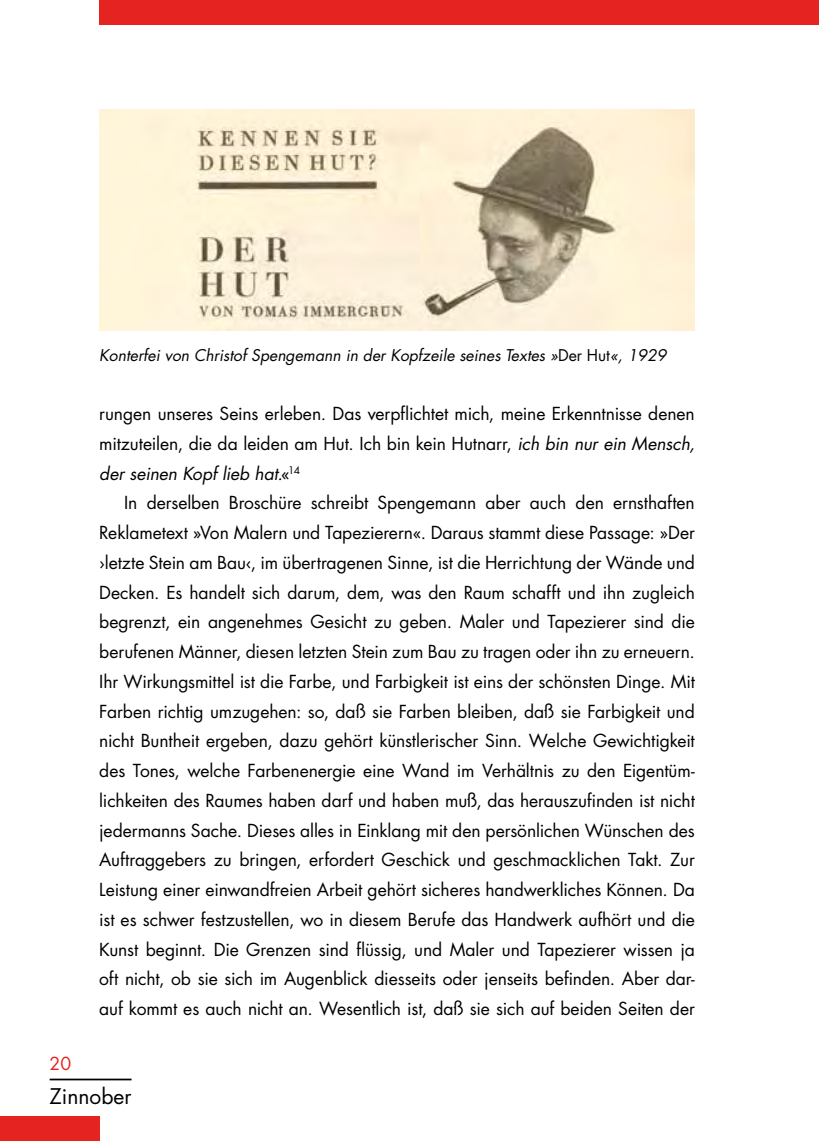
<style>
.page{position:relative;width:819px;height:1141px;background:#fff}
.page>*{position:absolute;margin:0;border:0;box-sizing:border-box;transform-origin:0 0}
.t1{font:21px "Futura";color:#000}
.t2{font:17.5px/29.8px "Futura";letter-spacing:-.005em;color:#000;text-align:justify}
.t3{font:17.5px "Futura";color:#e52321}
.t4{font:italic 15.75px "Futura";color:#000}
.s1{font-style:normal}
.s2{font-style:italic}
</style>
<div class="page">
<div style="left:99px;top:0;width:720px;height:25px;background:#e52321"></div>
<div style="left:0;top:1116px;width:99px;height:25px;background:#e52321"></div>
<hr style="left:50px;top:1079px;width:81px;height:1px;background:#000">
<img style="left:99px;top:109px;width:595px;height:222px">
<p class="t4" style="left:99px;top:344px;width:568px">Konterfei von Christof Spengemann in der Kopfzeile seines Textes »<span class="s1">Der Hut</span>«, 1929</p>
<p class="t2" style="left:99px;top:398px;width:597px">rungen unseres Seins erleben. Das verpflichtet mich, meine Erkenntnisse denen mitzuteilen, die da leiden am Hut. Ich bin kein Hutnarr, <span class="s2">ich bin nur ein Mensch, der seinen Kopf lieb hat.</span>«<sup>14</sup></p>
<p class="t2" style="left:99px;top:488px;width:597px;text-indent:25px">In derselben Broschüre schreibt Spengemann aber auch den ernsthaften Reklametext »Von Malern und Tapezierern«. Daraus stammt diese Passage: »Der ›letzte Stein am Bau‹, im übertragenen Sinne, ist die Herrichtung der Wände und Decken. Es handelt sich darum, dem, was den Raum schafft und ihn zugleich begrenzt, ein angenehmes Gesicht zu geben. Maler und Tapezierer sind die berufenen Männer, diesen letzten Stein zum Bau zu tragen oder ihn zu erneuern.<br>Ihr Wirkungsmittel ist die Farbe, und Farbigkeit ist eins der schönsten Dinge. Mit Farben richtig umzugehen: so, daß sie Farben bleiben, daß sie Farbigkeit und nicht Buntheit ergeben, dazu gehört künstlerischer Sinn. Welche Gewichtigkeit des Tones, welche Farbenenergie eine Wand im Verhältnis zu den Eigentüm&shy;lichkeiten des Raumes haben darf und haben muß, das herauszufinden ist nicht jedermanns Sache. Dieses alles in Einklang mit den persönlichen Wünschen des Auftraggebers zu bringen, erfordert Geschick und geschmacklichen Takt. Zur Leistung einer einwandfreien Arbeit gehört sicheres handwerkliches Können. Da ist es schwer festzustellen, wo in diesem Berufe das Handwerk aufhört und die Kunst beginnt. Die Grenzen sind flüssig, und Maler und Tapezierer wissen ja oft nicht, ob sie sich im Augenblick diesseits oder jenseits befinden. Aber dar&shy;auf kommt es auch nicht an. Wesentlich ist, daß sie sich auf beiden Seiten der</p>
<p class="t3" style="left:50px;top:1052px;width:23px">20</p>
<p class="t1" style="left:50px;top:1082px;width:83px">Zinnober</p>
</div>
